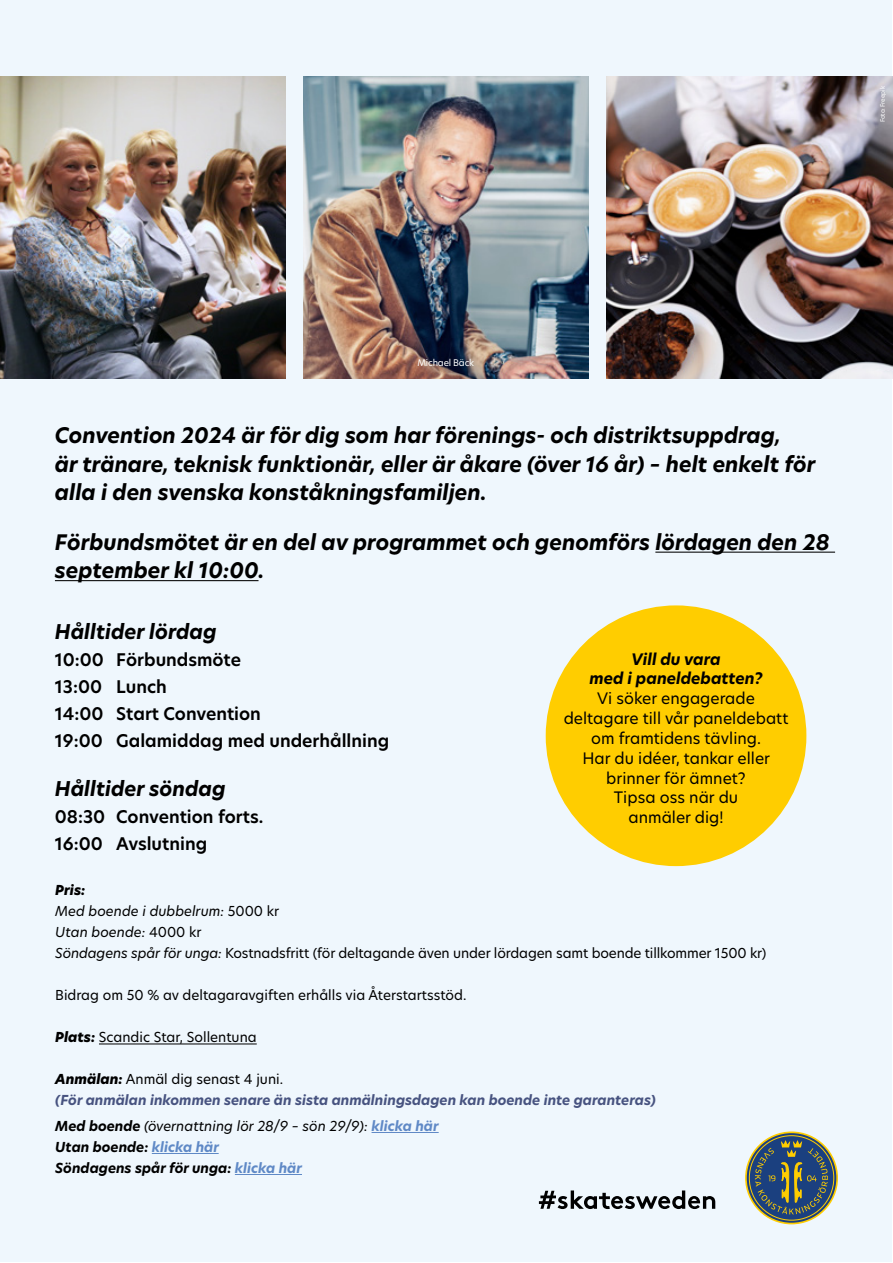
<style>
.page{position:relative;width:893px;height:1263px;background:#fff}
.page>*{position:absolute;margin:0;border:0;box-sizing:border-box;transform-origin:0 0}
.t1{font:italic 700 21px/28.5px "New Hero";color:#000}
.t2{font:italic 700 19.95px "New Hero";color:#000}
.t3{font:600 17.1px/27.2px "New Hero";color:#000}
.t4{font:15.6px/19.8px "New Hero";color:#000;text-align:center}
.t5{font:italic 700 15.6px/19.8px "New Hero";color:#000;text-align:center}
.t6{font:13.5px/21px "New Hero";letter-spacing:-.01em;color:#000}
.t7{font:italic 700 13.5px/21px "New Hero";color:#475380}
.t8{font:italic 700 13.5px/21px "New Hero";color:#000}
.t9{font:9px "New Hero";letter-spacing:-.02em;color:#fff}
.t10{font:6px "New Hero";letter-spacing:-.025em;color:#fff}
.s1{font-weight:800;font-style:italic}
.s2{font-style:italic}
.s3{font-weight:800;color:#000}
.s4{font-weight:400;font-style:normal;color:#000}
.s5{font-weight:400}
.s6{color:#5f89c6}
</style>
<div class="page">
<div style="left:1px;top:1px;width:891px;height:1261px;background:#eff7fd"></div>
<hr style="left:655px;top:552px;width:180px;height:1px;background:#000">
<hr style="left:55px;top:580px;width:204px;height:1px;background:#000">
<img style="left:0;top:77px;width:285px;height:301px">
<img style="left:303px;top:77px;width:286px;height:301px">
<img style="left:607px;top:77px;width:285px;height:301px">
<hr style="left:99px;top:1044px;width:158px;height:1px;background:#000">
<hr style="left:372px;top:1132px;width:67px;height:1px;background:#5f89c6">
<hr style="left:152px;top:1153px;width:67px;height:1px;background:#5f89c6">
<hr style="left:235px;top:1174px;width:67px;height:1px;background:#5f89c6">
<div style="left:546px;top:605px;width:260px;height:261px;background:#ffcd00;border-radius:50%"></div>
<svg style="left:746px;top:1132px;width:91px;height:91px"></svg>
<div style="left:745px;top:1131px;width:93px;height:93px;border:2px solid #ffcd00;border-radius:50%"></div>
<svg style="left:749px;top:1136px;width:85px;height:84px"></svg>
<svg style="left:755px;top:1140px;width:73px;height:74px;background:#4b5f69"></svg>
<svg style="left:539px;top:1190px;width:176px;height:19px"></svg>
<p class="t10" style="left:879px;top:122px;width:38px;rotate:-90deg">Foto: Freepik</p>
<p class="t9" style="left:417px;top:357px;width:58px">Michael Bäck</p>
<p class="t1" style="left:55px;top:421px;width:762px">Convention 2024 är för dig som har förenings- och distriktsuppdrag,<br>är tränare, teknisk funktionär, eller är åkare (över 16 år) – helt enkelt för alla i den svenska konståkningsfamiljen.</p>
<p class="t1" style="left:55px;top:528px;width:776px">Förbundsmötet är en del av programmet och genomförs lördagen den 28 september kl 10:00.</p>
<p class="t2" style="left:55px;top:618px;width:163px">Hålltider lördag</p>
<p class="t3" style="left:55px;top:646px;width:336px">10:00 Förbundsmöte<br>13:00 Lunch<br>14:00 Start Convention<br>19:00 Galamiddag med underhållning</p>
<p class="t2" style="left:55px;top:775px;width:172px">Hålltider söndag</p>
<p class="t3" style="left:55px;top:803px;width:210px">08:30 Convention forts.<br>16:00 Avslutning</p>
<p class="t6" style="left:55px;top:879px;width:713px"><span class="s1">Pris:<br></span><span class="s2">Med boende i dubbelrum:</span> 5000 kr<br><span class="s2">Utan boende:</span> 4000 kr<br><span class="s2">Söndagens spår för unga:</span> Kostnadsfritt (för deltagande även under lördagen samt boende tillkommer 1500 kr)</p>
<p class="t6" style="left:55px;top:984px;width:413px">Bidrag om 50 % av deltagaravgiften erhålls via Återstartsstöd.</p>
<p class="t6" style="left:55px;top:1027px;width:203px"><span class="s1">Plats:</span> Scandic Star, Sollentuna</p>
<p class="t7" style="left:55px;top:1069px;width:602px"><span class="s3">Anmälan:</span> <span class="s4">Anmäl dig senast 4 juni.<br></span>(För anmälan inkommen senare än sista anmälningsdagen kan boende inte garanteras)</p>
<p class="t8" style="left:55px;top:1115px;width:385px">Med boende <span class="s5">(övernattning lör 28/9 – sön 29/9):</span> <span class="s6">klicka här<br></span>Utan boende: <span class="s6">klicka här<br></span>Söndagens spår för unga: <span class="s6">klicka här</span></p>
<p class="t5" style="left:589px;top:649px;width:175px">Vill du vara<br>med i paneldebatten?</p>
<p class="t4" style="left:564px;top:688px;width:226px">Vi söker engagerade deltagare till vår paneldebatt om framtidens tävling.<br>Har du idéer, tankar eller brinner för ämnet?<br>Tipsa oss när du<br>anmäler dig!</p>
</div>
